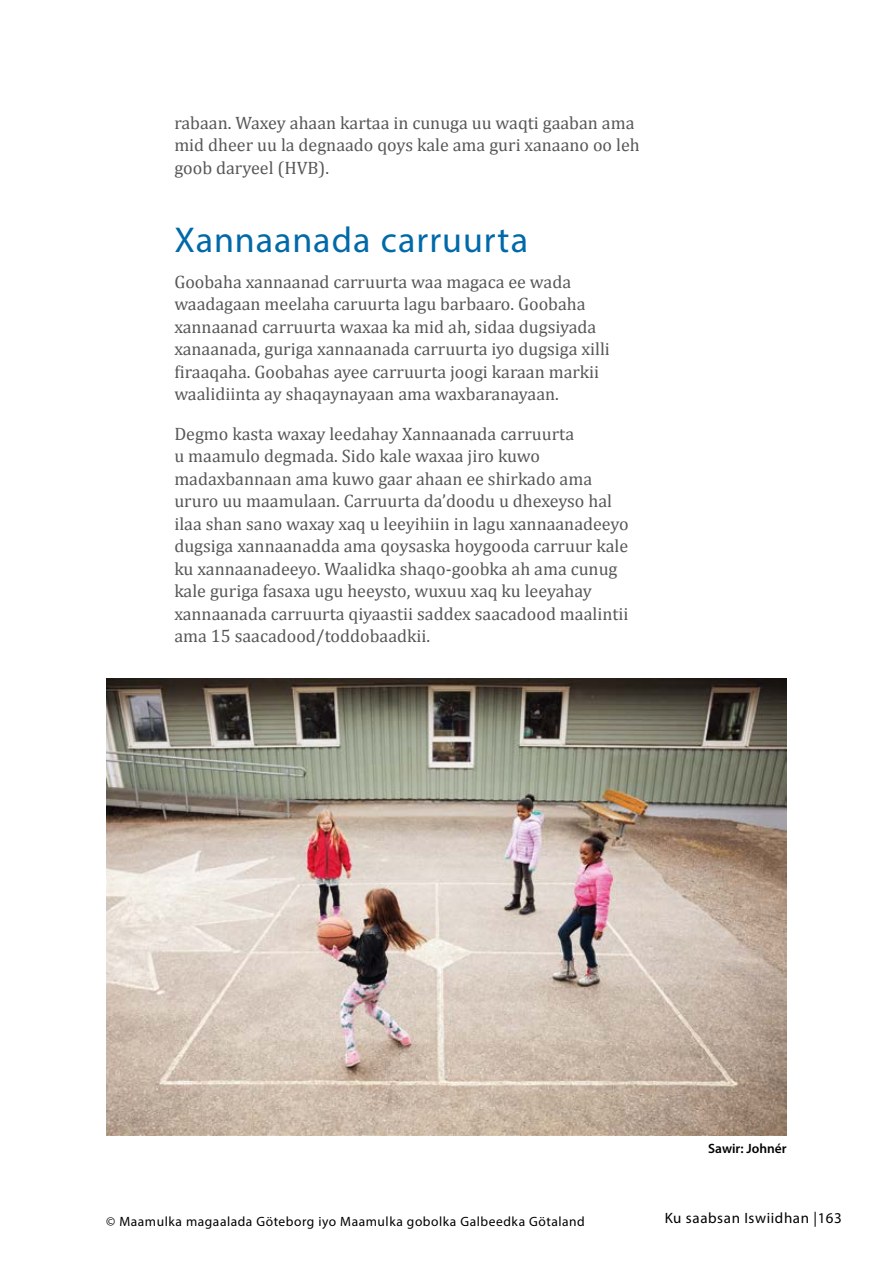
<style>
.page{position:relative;width:893px;height:1263px;background:#fff}
.page>*{position:absolute;margin:0;border:0;box-sizing:border-box;transform-origin:0 0}
.t1{font:36px "Myriad Pro";letter-spacing:.025em;color:#0069a9}
.t2{font:18px/22.5px "Cambria";color:#575756}
.t3{font:15px "Myriad Pro";letter-spacing:.04em;color:#000}
.t4{font:13.5px "Myriad Pro";letter-spacing:.04em;color:#000}
.t5{font:600 13.5px "Myriad Pro";letter-spacing:.005em;color:#000}
</style>
<div class="page">
<img style="left:106px;top:678px;width:681px;height:457px">
<p class="t2" style="left:174px;top:111px;width:467px">rabaan. Waxey ahaan kartaa in cunuga uu waqti gaaban ama mid dheer uu la degnaado qoys kale ama guri xanaano oo leh goob daryeel (HVB).</p>
<h1 class="t1" style="left:174px;top:218px;width:355px">Xannaanada carruurta</h1>
<p class="t2" style="left:174px;top:270px;width:437px">Goobaha xannaanad carruurta waa magaca ee wada waadagaan meelaha caruurta lagu barbaaro. Goobaha xannaanad carruurta waxaa ka mid ah, sidaa dugsiyada xanaanada, guriga xannaanada carruurta iyo dugsiga xilli firaaqaha. Goobahas ayee carruurta joogi karaan markii waalidiinta ay shaqaynayaan ama waxbaranayaan.</p>
<p class="t2" style="left:174px;top:422px;width:456px">Degmo kasta waxay leedahay Xannaanada carruurta<br>u maamulo degmada. Sido kale waxaa jiro kuwo madaxbannaan ama kuwo gaar ahaan ee shirkado ama ururo uu maamulaan. Carruurta da’doodu u dhexeyso hal ilaa shan sano waxay xaq u leeyihiin in lagu xannaanadeeyo dugsiga xannaanadda ama qoysaska hoygooda carruur kale ku xannaanadeeyo. Waalidka shaqo-goobka ah ama cunug kale guriga fasaxa ugu heeysto, wuxuu xaq ku leeyahay xannaanada carruurta qiyaastii saddex saacadood maalintii ama 15 saacadood/toddobaadkii.</p>
<p class="t5" style="left:708px;top:1140px;width:80px">Sawir: Johnér</p>
<p class="t4" style="left:106px;top:1213px;width:480px">© Maamulka magaalada Göteborg iyo Maamulka gobolka Galbeedka Götaland</p>
<p class="t3" style="left:665px;top:1209px;width:179px">Ku saabsan Iswiidhan |163</p>
</div>
